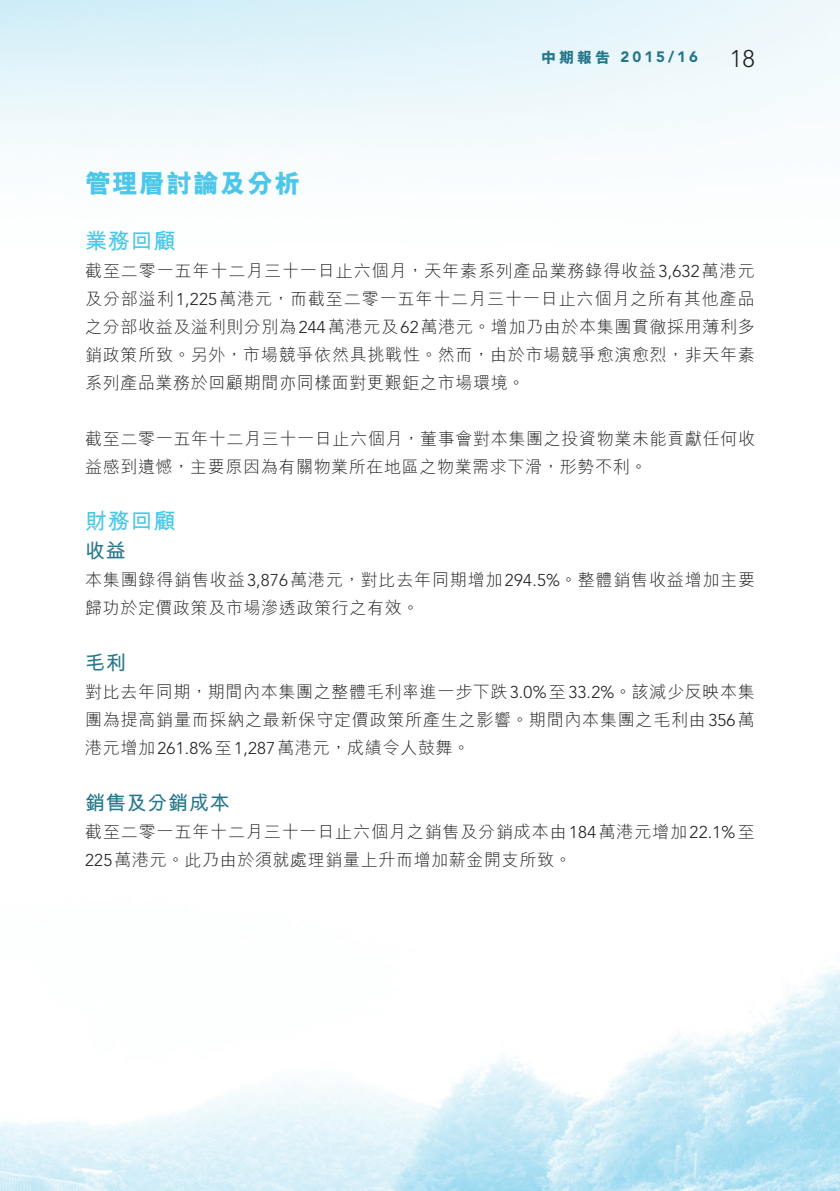
<style>
.page{position:relative;width:840px;height:1191px;background:#fff}
.page>*{position:absolute;margin:0;border:0;box-sizing:border-box;transform-origin:0 0}
._000_Running_Head{font:800 26px "M Hei HK";letter-spacing:.04em;color:#4dc7e9}
.t1{font:300 24px "Avenir LT Std";color:#231f20}
._01_H1{font:700 22px "M Hei HK";letter-spacing:.04em;color:#4dc7e9}
._02_H2{font:700 20px "M Hei HK";letter-spacing:.04em;color:#26778c}
._00_txt{font:300 17px/28px "M Hei HK";letter-spacing:.04em;color:#231f20}
.t2{font:900 15px "Avenir LT Std";letter-spacing:.2em;color:#26778c}
.t3{font:800 15px "M Hei HK";color:#26778c}
.s1{font-family:"Avenir LT Std"}
</style>
<div class="page">
<img style="left:0;top:0;width:839px;height:1191px">
<p class="t3" style="left:540px;top:50px;width:70px">中期報告</p>
<p class="t2" style="left:620px;top:48px;width:79px">2015/16</p>
<p class="t1" style="left:729px;top:45px;width:26px">18</p>
<p class="_000_Running_Head" style="left:85px;top:171px;width:216px">管理層討論及分析</p>
<p class="_01_H1" style="left:85px;top:225px;width:92px">業務回顧</p>
<p class="_00_txt" style="left:85px;top:257px;width:671px;text-align:justify">截至二零一五年十二月三十一日止六個月，天年素系列產品業務錄得收益<span class="s1">3,632</span>萬港元及分部溢利<span class="s1">1,225</span>萬港元，而截至二零一五年十二月三十一日止六個月之所有其他產品之分部收益及溢利則分別為<span class="s1">244</span>萬港元及<span class="s1">62</span>萬港元。增加乃由於本集團貫徹採用薄利多銷政策所致。另外，市場競爭依然具挑戰性。然而，由於市場競爭愈演愈烈，非天年素系列產品業務於回顧期間亦同樣面對更艱鉅之市場環境。</p>
<p class="_00_txt" style="left:85px;top:425px;width:671px">截至二零一五年十二月三十一日止六個月，董事會對本集團之投資物業未能貢獻任何收益感到遺憾，主要原因為有關物業所在地區之物業需求下滑，形勢不利。</p>
<p class="_01_H1" style="left:85px;top:505px;width:92px">財務回顧</p>
<p class="_02_H2" style="left:85px;top:535px;width:42px">收益</p>
<p class="_00_txt" style="left:85px;top:565px;width:671px">本集團錄得銷售收益<span class="s1">3,876</span>萬港元，對比去年同期增加<span class="s1">294.5%</span>。整體銷售收益增加主要歸功於定價政策及市場滲透政策行之有效。</p>
<p class="_02_H2" style="left:85px;top:647px;width:42px">毛利</p>
<p class="_00_txt" style="left:85px;top:677px;width:671px;text-align:justify">對比去年同期，期間內本集團之整體毛利率進一步下跌<span class="s1">3.0%</span>至<span class="s1">33.2%</span>。該減少反映本集團為提高銷量而採納之最新保守定價政策所產生之影響。期間內本集團之毛利由<span class="s1">356</span>萬港元增加<span class="s1">261.8%</span>至<span class="s1">1,287</span>萬港元，成績令人鼓舞。</p>
<p class="_02_H2" style="left:85px;top:787px;width:146px">銷售及分銷成本</p>
<p class="_00_txt" style="left:85px;top:817px;width:671px">截至二零一五年十二月三十一日止六個月之銷售及分銷成本由<span class="s1">184</span>萬港元增加<span class="s1">22.1%</span>至<br><span class="s1">225</span>萬港元。此乃由於須就處理銷量上升而增加薪金開支所致。</p>
</div>
